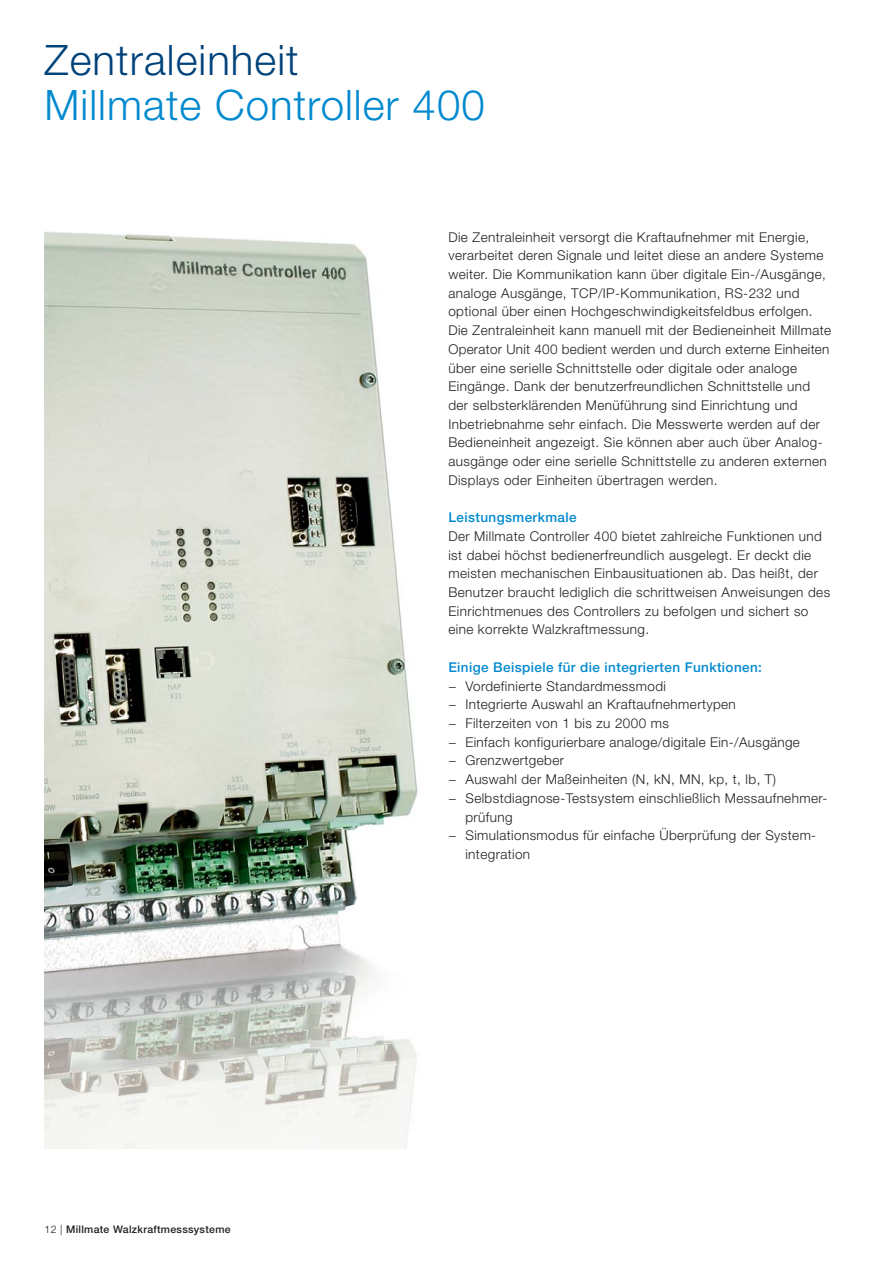
<style>
.page{position:relative;width:893px;height:1263px;background:#fff}
.page>*{position:absolute;margin:0;border:0;box-sizing:border-box;transform-origin:0 0}
.t1{font:300 42px "Helvetica Neue LT Pro";letter-spacing:.025em;color:#0089cf}
.t2{font:300 42px "Helvetica Neue LT Pro";letter-spacing:.025em;color:#00427a}
.t3{font:300 13.5px/18.8px "Helvetica Neue LT Pro";letter-spacing:.03em;color:#231f20}
.t4{font:500 13.5px "Helvetica Neue LT Pro";letter-spacing:.03em;color:#0089cf}
.t5{font:500 10.5px "Helvetica Neue LT Pro";letter-spacing:.03em;color:#231f20}
.s1{font-weight:300}
</style>
<div class="page">
<img style="left:45px;top:231px;width:373px;height:918px">
<h1 class="t2" style="left:45px;top:45px;width:256px">Zentraleinheit</h1>
<h1 class="t1" style="left:45px;top:90px;width:442px">Millmate Controller 400</h1>
<p class="t5" style="left:45px;top:1226px;width:188px"><span class="s1">12 |</span> Millmate Walzkraftmesssysteme</p>
<p class="t3" style="left:448px;top:229px;width:384px">Die Zentraleinheit versorgt die Kraftaufnehmer mit Energie, verarbeitet deren Signale und leitet diese an andere Systeme weiter. Die Kommunikation kann über digitale Ein-/Ausgänge, analoge Ausgänge, TCP/IP-Kommunikation, RS-232 und optional über einen Hochgeschwindigkeitsfeldbus erfolgen.<br>Die Zentraleinheit kann manuell mit der Bedieneinheit Millmate Operator Unit 400 bedient werden und durch externe Einheiten über eine serielle Schnittstelle oder digitale oder analoge Eingänge. Dank der benutzerfreundlichen Schnittstelle und der selbsterklärenden Menüführung sind Einrichtung und Inbetriebnahme sehr einfach. Die Messwerte werden auf der Bedieneinheit angezeigt. Sie können aber auch über Analog&shy;ausgänge oder eine serielle Schnittstelle zu anderen externen Displays oder Einheiten übertragen werden.</p>
<p class="t4" style="left:448px;top:513px;width:130px">Leistungsmerkmale</p>
<p class="t3" style="left:448px;top:528px;width:383px">Der Millmate Controller 400 bietet zahlreiche Funktionen und ist dabei höchst bedienerfreundlich ausgelegt. Er deckt die meisten mechanischen Einbausituationen ab. Das heißt, der Benutzer braucht lediglich die schrittweisen Anweisungen des Einrichtmenues des Controllers zu befolgen und sichert so eine korrekte Walzkraftmessung.</p>
<p class="t4" style="left:448px;top:662px;width:315px">Einige Beispiele für die integrierten Funktionen:</p>
<p class="t3" style="left:448px;top:678px;width:219px">− Vordefinierte Standardmessmodi</p>
<p class="t3" style="left:448px;top:697px;width:289px">− Integrierte Auswahl an Kraftaufnehmertypen</p>
<p class="t3" style="left:448px;top:716px;width:222px">− Filterzeiten von 1 bis zu 2000 ms</p>
<p class="t3" style="left:448px;top:734px;width:353px">− Einfach konfigurierbare analoge/digitale Ein-/Ausgänge</p>
<p class="t3" style="left:448px;top:753px;width:117px">− Grenzwertgeber</p>
<p class="t3" style="left:448px;top:772px;width:329px">− Auswahl der Maßeinheiten (N, kN, MN, kp, t, lb, T)</p>
<p class="t3" style="left:448px;top:790px;width:380px">− Selbstdiagnose-Testsystem einschließlich Messaufnehmer-</p>
<p class="t3" style="left:465px;top:809px;width:49px">prüfung</p>
<p class="t3" style="left:448px;top:828px;width:369px">− Simulationsmodus für einfache Überprüfung der System-</p>
<p class="t3" style="left:465px;top:846px;width:66px">integration</p>
</div>
